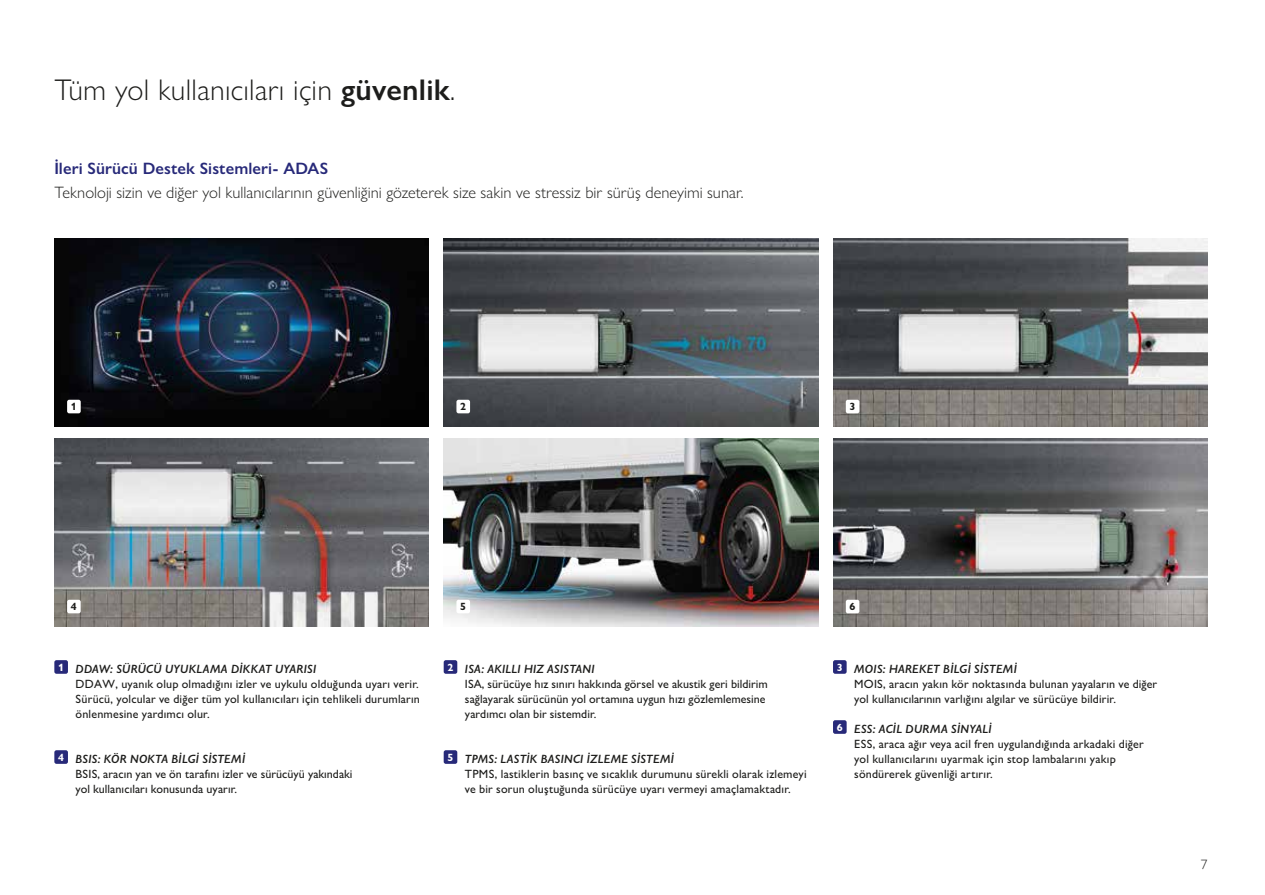
<style>
.page{position:relative;width:1265px;height:895px;background:#fff}
.page>*{position:absolute;margin:0;border:0;box-sizing:border-box;transform-origin:0 0}
.t1{font:300 30px "Gill Sans Nova";letter-spacing:.01em;color:#1d1d1b}
.t2{font:300 16.5px "Gill Sans Nova";color:#1d1d1b}
.t3{font:600 16.5px "Gill Sans Nova";letter-spacing:.005em;color:#272979}
.t4{font:300 13.5px "Gill Sans";color:#1d1d1b}
.t5{font:500 12px/15px "Gill Sans Nova";letter-spacing:.015em;color:#1d1d1b}
.t6{font:700 10.5px "Gill Sans Nova";color:#1d1d1b}
.s1{font-weight:600}
.s2{font-weight:600;font-style:italic}
</style>
<div class="page">
<img style="left:443px;top:239px;width:375px;height:187px">
<img style="left:54px;top:439px;width:374px;height:187px">
<img style="left:54px;top:239px;width:374px;height:187px">
<img style="left:833px;top:239px;width:374px;height:187px">
<img style="left:443px;top:439px;width:375px;height:187px">
<img style="left:833px;top:439px;width:374px;height:187px">
<div style="left:67px;top:399px;width:14px;height:14px;background:#fff;border-radius:2px"></div>
<div style="left:67px;top:599px;width:14px;height:14px;background:#fff;border-radius:2px"></div>
<div style="left:456px;top:399px;width:14px;height:14px;background:#fff;border-radius:2px"></div>
<div style="left:456px;top:599px;width:14px;height:14px;background:#fff;border-radius:2px"></div>
<div style="left:845px;top:399px;width:14px;height:14px;background:#fff;border-radius:2px"></div>
<div style="left:845px;top:599px;width:14px;height:14px;background:#fff;border-radius:2px"></div>
<div style="left:54px;top:660px;width:14px;height:13px;background:#272979;border-radius:2px"></div>
<div style="left:54px;top:750px;width:14px;height:13px;background:#272979;border-radius:2px"></div>
<div style="left:443px;top:660px;width:14px;height:13px;background:#272979;border-radius:2px"></div>
<div style="left:443px;top:750px;width:14px;height:13px;background:#272979;border-radius:2px"></div>
<div style="left:832px;top:660px;width:14px;height:13px;background:#272979;border-radius:2px"></div>
<div style="left:832px;top:720px;width:14px;height:13px;background:#272979;border-radius:2px"></div>
<h1 class="t1" style="left:54px;top:71px;width:402px">Tüm yol kullanıcıları için <span class="s1">güvenlik</span>.</h1>
<h2 class="t3" style="left:54px;top:158px;width:275px">İleri Sürücü Destek Sistemleri- ADAS</h2>
<h2 class="t2" style="left:54px;top:182px;width:690px">Teknoloji sizin ve diğer yol kullanıcılarının güvenliğini gözeterek size sakin ve stressiz bir sürüş deneyimi sunar.</h2>
<p class="t6" style="left:71px;top:400px;width:7px">1</p>
<p class="t6" style="left:460px;top:400px;width:7px">2</p>
<p class="t6" style="left:849px;top:400px;width:7px">3</p>
<p class="t6" style="left:71px;top:600px;width:7px">4</p>
<p class="t5" style="left:76px;top:661px;width:346px;text-indent:-17px"><sup>1</sup> <span class="s2">DDAW: SÜRÜCÜ UYUKLAMA DİKKAT UYARISI<br></span>DDAW, uyanık olup olmadığını izler ve uykulu olduğunda uyarı verir.<br>Sürücü, yolcular ve diğer tüm yol kullanıcıları için tehlikeli durumların önlenmesine yardımcı olur.</p>
<p class="t5" style="left:76px;top:751px;width:278px;text-indent:-17px"><sup>4</sup> <span class="s2">BSIS: KÖR NOKTA BİLGİ SİSTEMİ<br></span>BSIS, aracın yan ve ön tarafını izler ve sürücüyü yakındaki yol kullanıcıları konusunda uyarır.</p>
<p class="t6" style="left:460px;top:600px;width:7px">5</p>
<p class="t5" style="left:465px;top:661px;width:304px;text-indent:-17px"><sup>2</sup> <span class="s2">ISA: AKILLI HIZ ASISTANI<br></span>ISA, sürücüye hız sınırı hakkında görsel ve akustik geri bildirim sağlayarak sürücünün yol ortamına uygun hızı gözlemlemesine yardımcı olan bir sistemdir.</p>
<p class="t5" style="left:465px;top:751px;width:343px;text-indent:-17px"><sup>5</sup> <span class="s2">TPMS: LASTİK BASINCI İZLEME SİSTEMİ<br></span>TPMS, lastiklerin basınç ve sıcaklık durumunu sürekli olarak izlemeyi ve bir sorun oluştuğunda sürücüye uyarı vermeyi amaçlamaktadır.</p>
<p class="t6" style="left:849px;top:600px;width:7px">6</p>
<p class="t5" style="left:854px;top:661px;width:304px;text-indent:-17px"><sup>3</sup> <span class="s2">MOIS: HAREKET BİLGİ SİSTEMİ<br></span>MOIS, aracın yakın kör noktasında bulunan yayaların ve diğer yol kullanıcılarının varlığını algılar ve sürücüye bildirir.</p>
<p class="t5" style="left:854px;top:721px;width:291px;text-indent:-17px"><sup>6</sup> <span class="s2">ESS: ACİL DURMA SİNYALİ<br></span>ESS, araca ağır veya acil fren uygulandığında arkadaki diğer yol kullanıcılarını uyarmak için stop lambalarını yakıp söndürerek güvenliği artırır.</p>
<p class="t4" style="left:1200px;top:853px;width:8px">7</p>
</div>
